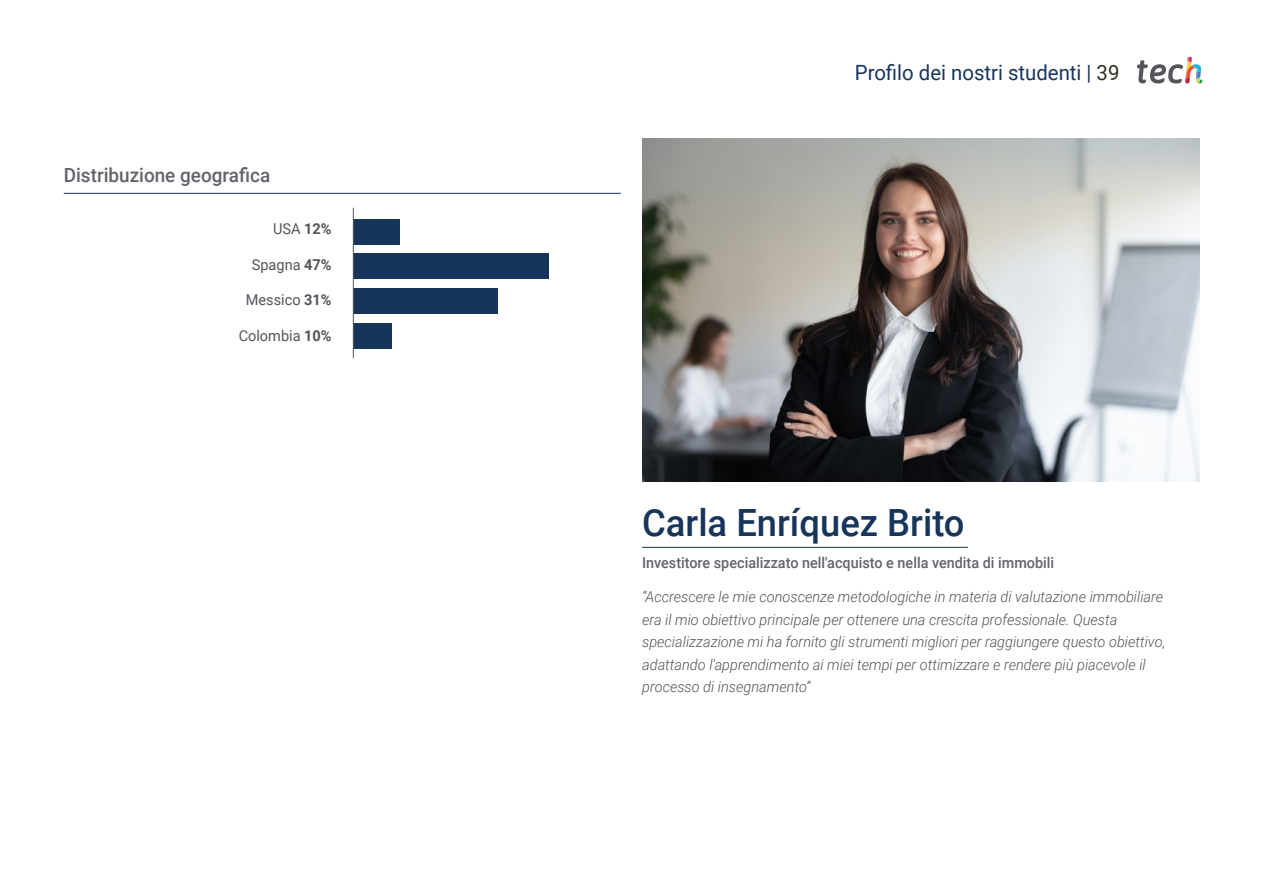
<style>
.page{position:relative;width:1263px;height:893px;background:#fff}
.page>*{position:absolute;margin:0;border:0;box-sizing:border-box;transform-origin:0 0}
.t1{font:500 37.5px "Roboto";color:#17355b}
.t2{font:21px "Roboto";color:#1a355c}
.t3{font:500 19.5px "Roboto";color:#61646a}
.t4{font:italic 300 15px/22.5px "Roboto";color:#52555b}
.t5{font:500 15px "Roboto";color:#61646a;scale:.96 1}
.t6{font:15px "Roboto";color:#52555b}
.s1{font-weight:700}
.s2{color:#312e20}
</style>
<div class="page">
<img style="left:642px;top:138px;width:557px;height:343px">
<svg style="left:1137px;top:57px;width:65px;height:27px"></svg>
<hr style="left:642px;top:547px;width:326px;height:1px;background:#123352">
<hr style="left:64px;top:193px;width:557px;height:1px;background:#17355b">
<div style="left:353px;top:219px;width:47px;height:25px;background:#17355b"></div>
<div style="left:353px;top:254px;width:196px;height:25px;background:#17355b"></div>
<div style="left:353px;top:288px;width:145px;height:26px;background:#17355b"></div>
<div style="left:353px;top:323px;width:39px;height:26px;background:#17355b"></div>
<hr style="left:353px;top:208px;width:1px;height:150px;background:#52555b">
<h3 class="t3" style="left:64px;top:161px;width:208px">Distribuzione geografica</h3>
<p class="t6" style="left:273px;top:218px;width:60px">USA <span class="s1">12%</span></p>
<p class="t6" style="left:252px;top:254px;width:81px">Spagna <span class="s1">47%</span></p>
<p class="t6" style="left:246px;top:289px;width:87px">Messico <span class="s1">31%</span></p>
<p class="t6" style="left:239px;top:325px;width:95px">Colombia <span class="s1">10%</span></p>
<h2 class="t2" style="left:855px;top:57px;width:266px">Profilo dei nostri studenti | <span class="s2">39</span></h2>
<h1 class="t1" style="left:642px;top:496px;width:324px">Carla Enríquez Brito</h1>
<p class="t5" style="left:642px;top:552px;width:431px">Investitore specializzato nell'acquisto e nella vendita di immobili</p>
<p class="t4" style="left:642px;top:585px;width:525px">“Accrescere le mie conoscenze metodologiche in materia di valutazione immobiliare era il mio obiettivo principale per ottenere una crescita professionale. Questa specializzazione mi ha fornito gli strumenti migliori per raggiungere questo obiettivo, adattando l'apprendimento ai miei tempi per ottimizzare e rendere più piacevole il processo di insegnamento”</p>
</div>
